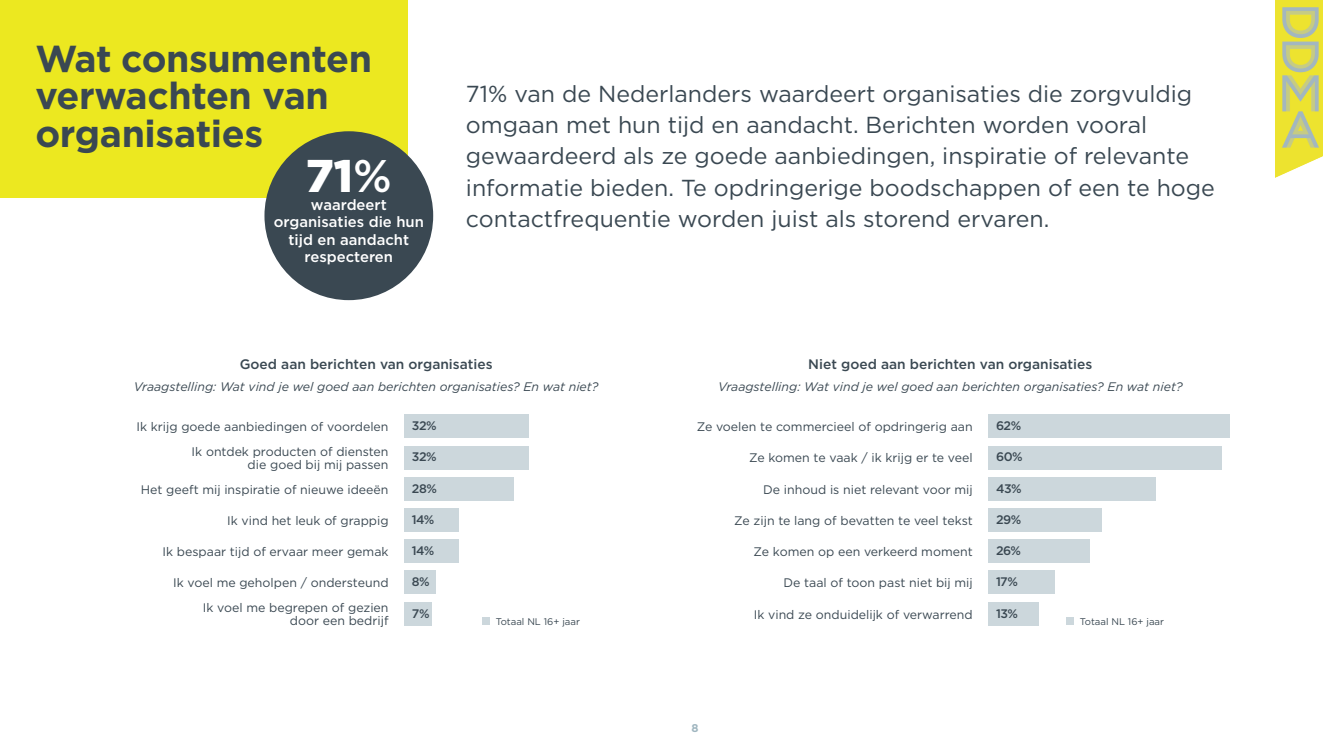
<style>
.page{position:relative;width:1323px;height:745px;background:#fff}
.page>*{position:absolute;margin:0;border:0;box-sizing:border-box;transform-origin:0 0}
.t1{font:900 45.62px "Gotham";color:#fff}
.t2{font:700 37.5px/37.5px "Gotham";letter-spacing:-.01em;color:#3a4852}
.t3{font:23.12px/31.2px "Gotham";color:#3a4852}
.t4{font:500 14.88px/17.5px "Gotham";color:#fff;text-align:center}
.t5{font:500 13.75px "Gotham";color:#3a4852}
.t6{font:12.38px/13px "Gotham";color:#3a4852;text-align:right}
.t7{font:italic 12.38px "Gotham";color:#3a4852}
.t8{font:500 12.38px "Gotham";letter-spacing:-.05em;color:#3a4852}
.t9{font:700 11.25px "Gotham";color:#a0b6c0}
.t10{font:9.62px "Gotham";color:#3a4852}
.s1{font-weight:500}
</style>
<div class="page">
<img style="left:1276px;top:1px;width:47px;height:176px">
<div style="left:0;top:0;width:407px;height:197px;background:#ece820"></div>
<div style="left:1066px;top:617px;width:8px;height:8px;background:#ccd7dc"></div>
<div style="left:988px;top:414px;width:242px;height:23px;background:#ccd7dc"></div>
<div style="left:988px;top:445px;width:234px;height:24px;background:#ccd7dc"></div>
<div style="left:988px;top:476px;width:168px;height:24px;background:#ccd7dc"></div>
<div style="left:988px;top:508px;width:113px;height:23px;background:#ccd7dc"></div>
<div style="left:988px;top:539px;width:101px;height:23px;background:#ccd7dc"></div>
<div style="left:988px;top:570px;width:66px;height:23px;background:#ccd7dc"></div>
<div style="left:988px;top:601px;width:51px;height:24px;background:#ccd7dc"></div>
<div style="left:482px;top:617px;width:8px;height:8px;background:#ccd7dc"></div>
<div style="left:404px;top:414px;width:125px;height:23px;background:#ccd7dc"></div>
<div style="left:404px;top:445px;width:125px;height:24px;background:#ccd7dc"></div>
<div style="left:404px;top:476px;width:109px;height:24px;background:#ccd7dc"></div>
<div style="left:404px;top:508px;width:55px;height:23px;background:#ccd7dc"></div>
<div style="left:404px;top:539px;width:55px;height:23px;background:#ccd7dc"></div>
<div style="left:404px;top:570px;width:31px;height:23px;background:#ccd7dc"></div>
<div style="left:404px;top:601px;width:27px;height:24px;background:#ccd7dc"></div>
<div style="left:264px;top:131px;width:169px;height:169px;background:#3a4852;border-radius:50%"></div>
<h2 class="t2" style="left:35px;top:39px;width:338px">Wat consumenten verwachten van organisaties</h2>
<h1 class="t1" style="left:306px;top:149px;width:87px">71<span class="s1">%</span></h1>
<p class="t4" style="left:274px;top:195px;width:152px">waardeert organisaties die hun tijd en aandacht respecteren</p>
<p class="t3" style="left:466px;top:77px;width:750px">71% van de Nederlanders waardeert organisaties die zorgvuldig omgaan met hun tijd en aandacht. Berichten worden vooral gewaardeerd als ze goede aanbiedingen, inspiratie of relevante informatie bieden. Te opdringerige boodschappen of een te hoge contactfrequentie worden juist als storend ervaren.</p>
<p class="t5" style="left:240px;top:355px;width:254px">Goed aan berichten van organisaties</p>
<p class="t7" style="left:134px;top:378px;width:466px">Vraagstelling: Wat vind je wel goed aan berichten organisaties? En wat niet?</p>
<p class="t5" style="left:808px;top:355px;width:286px">Niet goed aan berichten van organisaties</p>
<p class="t7" style="left:718px;top:378px;width:466px">Vraagstelling: Wat vind je wel goed aan berichten organisaties? En wat niet?</p>
<p class="t6" style="left:137px;top:420px;width:253px">Ik krijg goede aanbiedingen of voordelen</p>
<p class="t8" style="left:412px;top:417px;width:26px">32%</p>
<p class="t6" style="left:192px;top:444px;width:198px">Ik ontdek producten of diensten die goed bij mij passen</p>
<p class="t8" style="left:412px;top:448px;width:26px">32%</p>
<p class="t6" style="left:141px;top:482px;width:249px">Het geeft mij inspiratie of nieuwe ideeën</p>
<p class="t8" style="left:412px;top:480px;width:26px">28%</p>
<p class="t6" style="left:227px;top:513px;width:163px">Ik vind het leuk of grappig</p>
<p class="t8" style="left:412px;top:511px;width:24px">14%</p>
<p class="t6" style="left:163px;top:544px;width:227px">Ik bespaar tijd of ervaar meer gemak</p>
<p class="t8" style="left:412px;top:542px;width:24px">14%</p>
<p class="t6" style="left:173px;top:575px;width:217px">Ik voel me geholpen / ondersteund</p>
<p class="t8" style="left:412px;top:573px;width:19px">8%</p>
<p class="t6" style="left:203px;top:600px;width:187px">Ik voel me begrepen of gezien door een bedrijf</p>
<p class="t8" style="left:412px;top:604px;width:19px">7%</p>
<p class="t10" style="left:496px;top:615px;width:86px">Totaal NL 16+ jaar</p>
<p class="t6" style="left:697px;top:420px;width:277px">Ze voelen te commercieel of opdringerig aan</p>
<p class="t8" style="left:996px;top:417px;width:27px">62%</p>
<p class="t6" style="left:749px;top:451px;width:225px">Ze komen te vaak / ik krijg er te veel</p>
<p class="t8" style="left:996px;top:448px;width:28px">60%</p>
<p class="t6" style="left:763px;top:482px;width:211px">De inhoud is niet relevant voor mij</p>
<p class="t8" style="left:996px;top:480px;width:27px">43%</p>
<p class="t6" style="left:734px;top:513px;width:240px">Ze zijn te lang of bevatten te veel tekst</p>
<p class="t8" style="left:996px;top:511px;width:27px">29%</p>
<p class="t6" style="left:753px;top:544px;width:221px">Ze komen op een verkeerd moment</p>
<p class="t8" style="left:996px;top:542px;width:27px">26%</p>
<p class="t6" style="left:783px;top:575px;width:191px">De taal of toon past niet bij mij</p>
<p class="t8" style="left:996px;top:573px;width:23px">17%</p>
<p class="t6" style="left:754px;top:607px;width:220px">Ik vind ze onduidelijk of verwarrend</p>
<p class="t8" style="left:996px;top:604px;width:23px">13%</p>
<p class="t10" style="left:1080px;top:615px;width:86px">Totaal NL 16+ jaar</p>
<p class="t9" style="left:691px;top:720px;width:9px">8</p>
</div>
